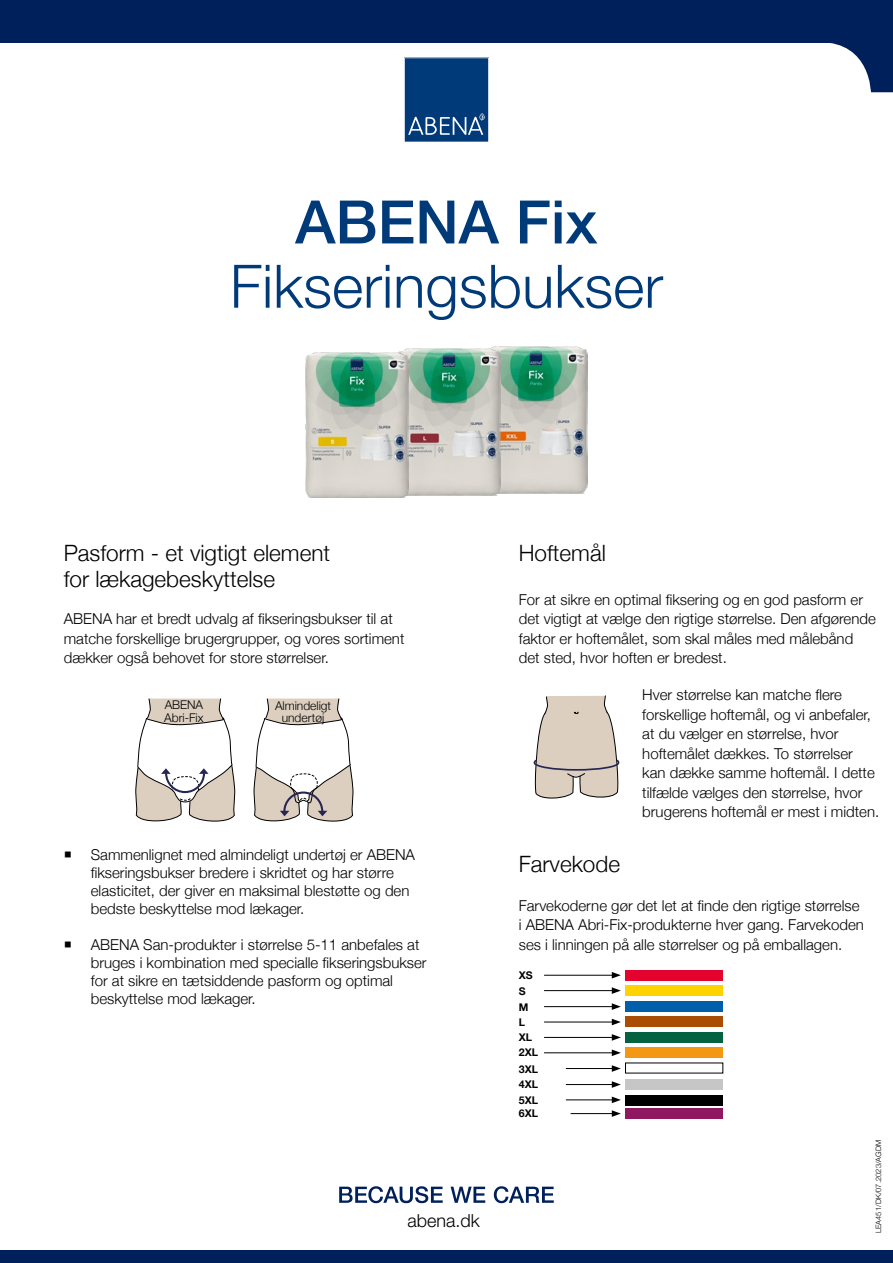
<style>
.page{position:relative;width:893px;height:1263px;background:#fff}
.page>*{position:absolute;margin:0;border:0;box-sizing:border-box;transform-origin:0 0}
.t1{font:300 60px "Helvetica Neue";color:#003a78}
.t2{font:500 60px "Helvetica Neue";color:#003a78}
.t3{font:300 22.5px/25.5px "Helvetica Neue";color:#000}
.t4{font:300 18px "Helvetica Neue LT Pro";color:#000}
.t5{font:300 15px/19.5px "Helvetica Neue";color:#000}
.t6{font:300 12px/11.7px "Helvetica Neue";color:#000;text-align:center}
.t7{font:700 10.65px/15.5px "Helvetica Neue";color:#000}
.t8{font:300 7.5px "Helvetica Neue";letter-spacing:.01em;color:#000}
</style>
<div class="page">
<svg style="left:404px;top:57px;width:85px;height:85px;background:#164b83"></svg>
<div style="left:0;top:1250px;width:893px;height:13px;background:#00205c"></div>
<svg style="left:830px;top:43px;width:63px;height:50px"></svg>
<div style="left:0;top:0;width:893px;height:43px;background:#00205c"></div>
<svg style="left:339px;top:1186px;width:215px;height:17px"></svg>
<img style="left:485px;top:347px;width:102px;height:147px">
<img style="left:398px;top:349px;width:102px;height:147px">
<img style="left:306px;top:352px;width:102px;height:146px">
<svg style="left:136px;top:698px;width:99px;height:123px"></svg>
<svg style="left:254px;top:698px;width:99px;height:123px"></svg>
<svg style="left:533px;top:695px;width:86px;height:103px;background:#d5cbc0"></svg>
<div style="left:625px;top:970px;width:98px;height:10px;background:#e4032f"></div>
<div style="left:625px;top:986px;width:98px;height:10px;background:#ffd300"></div>
<div style="left:625px;top:1002px;width:98px;height:10px;background:#005faa"></div>
<div style="left:625px;top:1017px;width:98px;height:10px;background:#aa4c02"></div>
<div style="left:625px;top:1032px;width:98px;height:10px;background:#046241"></div>
<div style="left:625px;top:1047px;width:98px;height:10px;background:#f49712"></div>
<div style="left:625px;top:1095px;width:98px;height:10px;background:#000"></div>
<div style="left:625px;top:1109px;width:98px;height:10px;background:#8f1860"></div>
<div style="left:625px;top:1079px;width:98px;height:10px;background:#c6c6c6"></div>
<hr style="left:544px;top:975px;width:70px;height:1px;background:#000">
<svg style="left:612px;top:972px;width:9px;height:6px"></svg>
<hr style="left:544px;top:990px;width:70px;height:1px;background:#000">
<svg style="left:612px;top:987px;width:9px;height:7px"></svg>
<hr style="left:544px;top:1006px;width:70px;height:1px;background:#000">
<svg style="left:612px;top:1003px;width:9px;height:7px"></svg>
<hr style="left:544px;top:1022px;width:70px;height:1px;background:#000">
<svg style="left:612px;top:1019px;width:9px;height:6px"></svg>
<hr style="left:544px;top:1037px;width:70px;height:1px;background:#000">
<svg style="left:612px;top:1034px;width:9px;height:7px"></svg>
<hr style="left:544px;top:1052px;width:70px;height:1px;background:#000">
<svg style="left:612px;top:1049px;width:9px;height:7px"></svg>
<hr style="left:566px;top:1068px;width:48px;height:1px;background:#000">
<svg style="left:612px;top:1065px;width:9px;height:7px"></svg>
<hr style="left:566px;top:1099px;width:48px;height:1px;background:#000">
<svg style="left:612px;top:1096px;width:9px;height:7px"></svg>
<hr style="left:571px;top:1113px;width:43px;height:1px;background:#000">
<svg style="left:612px;top:1110px;width:9px;height:7px"></svg>
<hr style="left:566px;top:1084px;width:48px;height:1px;background:#000">
<svg style="left:612px;top:1081px;width:9px;height:7px"></svg>
<h1 class="t2" style="left:295px;top:174px;width:304px">ABENA Fix</h1>
<h1 class="t1" style="left:230px;top:238px;width:435px">Fikseringsbukser</h1>
<h2 class="t3" style="left:64px;top:539px;width:268px">Pasform - et vigtigt element for lækagebeskyttelse</h2>
<p class="t5" style="left:64px;top:608px;width:342px">ABENA har et bredt udvalg af fikseringsbukser til at matche forskellige brugergrupper, og vores sortiment dækker også behovet for store størrelser.</p>
<p class="t6" style="left:164px;top:698px;width:41px;line-height:12.5px;text-align:left">ABENA<br>Abri-Fix</p>
<p class="t6" style="left:275px;top:699px;width:58px">Almindeligt undertøj</p>
<p class="t5" style="left:91px;top:844px;width:326px;line-height:18px;text-indent:-27px">○ Sammenlignet med almindeligt undertøj er ABENA fikseringsbukser bredere i skridtet og har større elasticitet, der giver en maksimal blestøtte og den bedste beskyttelse mod lækager.</p>
<p class="t5" style="left:91px;top:934px;width:337px;line-height:18px;text-indent:-27px">○ ABENA San-produkter i størrelse 5-11 anbefales at bruges i kombination med specialle fikseringsbukser for at sikre en tætsiddende pasform og optimal beskyttelse mod lækager.</p>
<p class="t4" style="left:407px;top:1210px;width:74px">abena.dk</p>
<h2 class="t3" style="left:519px;top:539px;width:89px">Hoftemål</h2>
<p class="t5" style="left:519px;top:588px;width:359px">For at sikre en optimal fiksering og en god pasform er det vigtigt at vælge den rigtige størrelse. Den afgørende faktor er hoftemålet, som skal måles med målebånd det sted, hvor hoften er bredest.</p>
<p class="t5" style="left:642px;top:684px;width:238px">Hver størrelse kan matche flere forskellige hoftemål, og vi anbefaler, at du vælger en størrelse, hvor hoftemålet dækkes. To størrelser kan dække samme hoftemål. I dette tilfælde vælges den størrelse, hvor brugerens hoftemål er mest i midten.</p>
<h2 class="t3" style="left:519px;top:849px;width:103px">Farvekode</h2>
<p class="t5" style="left:519px;top:894px;width:347px">Farvekoderne gør det let at finde den rigtige størrelse i ABENA Abri-Fix-produkterne hver gang. Farvekoden ses i linningen på alle størrelser og på emballagen.</p>
<p class="t7" style="left:519px;top:968px;width:21px">XS<br>S<br>M<br>L<br>XL<br>2XL</p>
<p class="t7" style="left:519px;top:1061px;width:21px">3XL</p>
<p class="t7" style="left:519px;top:1093px;width:21px;line-height:13.6px">5XL<br>6XL</p>
<p class="t7" style="left:519px;top:1077px;width:21px">4XL</p>
<p class="t8" style="left:872px;top:1233px;width:95px;rotate:-90deg">LEA451/DK/07.2023/AGDM</p>
</div>
